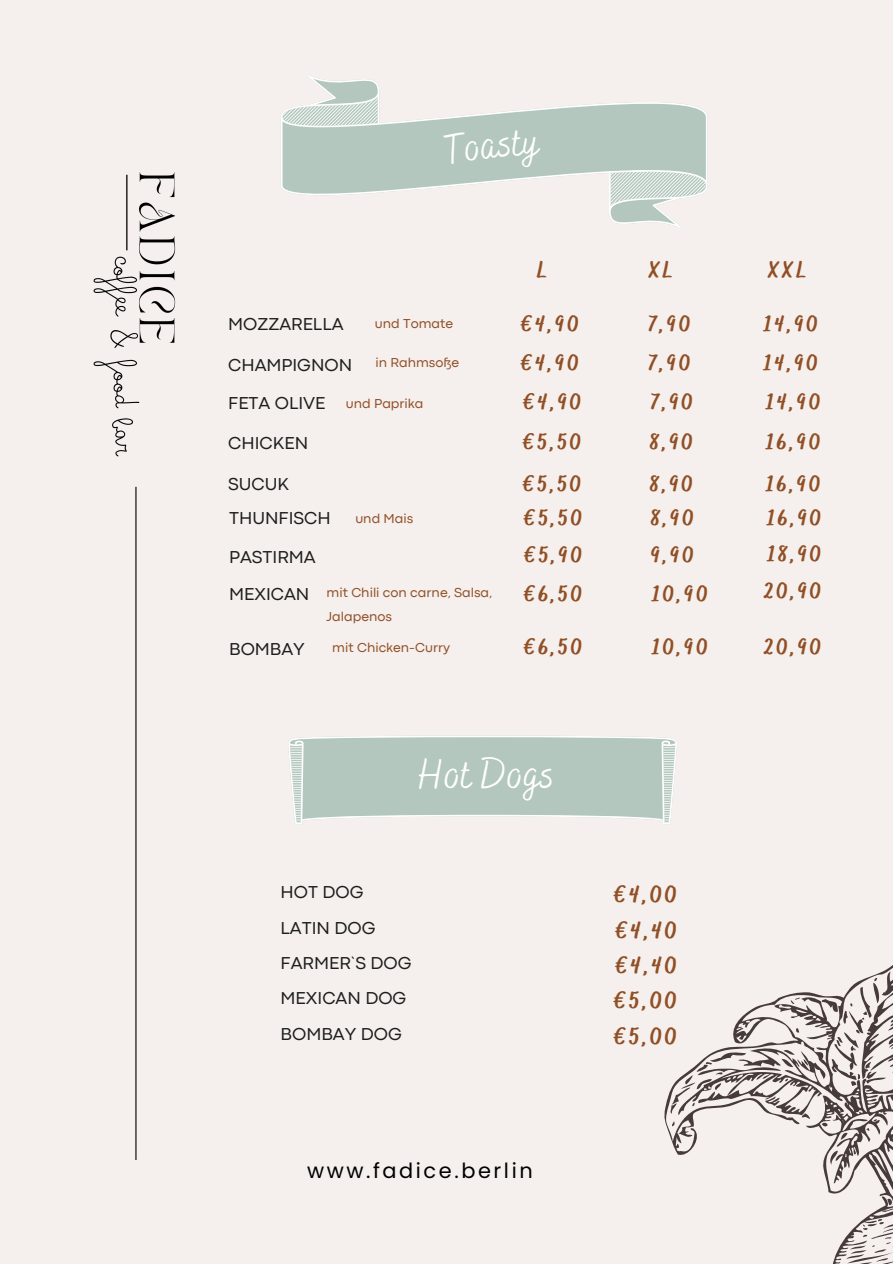
<style>
.page{position:relative;width:893px;height:1264px;background:#fff}
.page>*{position:absolute;margin:0;border:0;box-sizing:border-box;transform-origin:0 0}
.t1{font:43.5px "Bakerie Smooth";color:#fff}
.t2{font:800 23.55px "Bakerie Smooth";letter-spacing:.125em;color:#914f26}
.t3{font:800 22.35px "Bakerie Smooth";letter-spacing:.125em;color:#914f26}
.t4{font:20.85px "Poppins";letter-spacing:.125em;color:#000}
.t5{font:18px "Codec Pro";color:#1e1e1c}
.t6{font:13.5px/23.7px "Codec Pro";color:#914f26}
</style>
<div class="page">
<div style="left:0;top:0;width:892px;height:1263px;background:#f5f0ed"></div>
<hr style="left:135px;top:487px;width:1px;height:672px;background:#000">
<svg style="left:281px;top:75px;width:426px;height:153px"></svg>
<svg style="left:282px;top:97px;width:424px;height:109px;fill:#b3c7be"></svg>
<svg style="left:666px;top:957px;width:227px;height:306px"></svg>
<svg style="left:288px;top:735px;width:388px;height:89px;background:#bdcec6"></svg>
<img style="left:93px;top:172px;width:83px;height:285px">
<div style="left:443px;top:130px;width:97px;height:37px;background:#b3c7be"></div>
<h3 class="t5" style="left:228px;top:317px;width:117px">MOZZARELLA</h3>
<h5 class="t5" style="left:228px;top:359px;width:126px">CHAMPIGNON</h5>
<p class="t5" style="left:228px;top:396px;width:99px">FETA OLIVE</p>
<h3 class="t5" style="left:228px;top:437px;width:81px">CHICKEN</h3>
<h5 class="t5" style="left:228px;top:477px;width:62px">SUCUK</h5>
<h3 class="t6" style="left:375px;top:312px;width:80px">und Tomate</h3>
<h5 class="t6" style="left:375px;top:351px;width:85px">in Rahmsoße</h5>
<h3 class="t6" style="left:346px;top:393px;width:79px">und Paprika</h3>
<h3 class="t5" style="left:229px;top:511px;width:103px">THUNFISCH</h3>
<h5 class="t6" style="left:355px;top:507px;width:59px">und Mais</h5>
<p class="t5" style="left:229px;top:551px;width:88px">PASTIRMA</p>
<h3 class="t5" style="left:229px;top:588px;width:82px">MEXICAN</h3>
<h5 class="t5" style="left:229px;top:642px;width:77px">BOMBAY</h5>
<h3 class="t6" style="left:326px;top:582px;width:167px">mit Chili con carne, Salsa,<br>Jalapenos</h3>
<h4 class="t6" style="left:332px;top:637px;width:119px">mit Chicken-Curry</h4>
<h3 class="t3" style="left:537px;top:257px;width:12px">L</h3>
<h3 class="t3" style="left:648px;top:257px;width:26px">XL</h3>
<h3 class="t3" style="left:768px;top:257px;width:40px">XXL</h3>
<h5 class="t3" style="left:521px;top:311px;width:60px">€4,90</h5>
<h5 class="t3" style="left:521px;top:349px;width:60px">€4,90</h5>
<h5 class="t3" style="left:648px;top:311px;width:44px">7,90</h5>
<h3 class="t3" style="left:648px;top:349px;width:44px">7,90</h3>
<h3 class="t3" style="left:764px;top:311px;width:55px">14,90</h3>
<h3 class="t3" style="left:764px;top:349px;width:55px">14,90</h3>
<h5 class="t3" style="left:523px;top:388px;width:60px">€4,90</h5>
<p class="t3" style="left:650px;top:388px;width:44px">7,90</p>
<h3 class="t3" style="left:766px;top:388px;width:55px">14,90</h3>
<p class="t3" style="left:522px;top:429px;width:60px">€5,50</p>
<p class="t3" style="left:650px;top:429px;width:44px">8,90</p>
<h3 class="t3" style="left:766px;top:428px;width:56px">16,90</h3>
<h3 class="t3" style="left:522px;top:470px;width:60px">€5,50</h3>
<h3 class="t3" style="left:650px;top:470px;width:44px">8,90</h3>
<h3 class="t3" style="left:766px;top:470px;width:56px">16,90</h3>
<h3 class="t3" style="left:523px;top:505px;width:60px">€5,50</h3>
<h3 class="t3" style="left:651px;top:505px;width:44px">8,90</h3>
<h3 class="t3" style="left:767px;top:505px;width:56px">16,90</h3>
<h3 class="t3" style="left:524px;top:541px;width:60px">€5,90</h3>
<h2 class="t3" style="left:651px;top:541px;width:44px">9,90</h2>
<h2 class="t3" style="left:767px;top:541px;width:55px">18,90</h2>
<h5 class="t3" style="left:523px;top:580px;width:60px">€6,50</h5>
<h3 class="t3" style="left:652px;top:580px;width:57px">10,90</h3>
<h3 class="t3" style="left:764px;top:577px;width:59px">20,90</h3>
<h3 class="t3" style="left:523px;top:634px;width:60px">€6,50</h3>
<h3 class="t3" style="left:652px;top:634px;width:57px">10,90</h3>
<h3 class="t3" style="left:764px;top:634px;width:59px">20,90</h3>
<h3 class="t1" style="left:418px;top:748px;width:138px">Hot Dogs</h3>
<h3 class="t5" style="left:280px;top:886px;width:84px">HOT DOG</h3>
<h3 class="t2" style="left:614px;top:880px;width:65px">€4,00</h3>
<p class="t5" style="left:280px;top:921px;width:96px">LATIN DOG</p>
<h1 class="t2" style="left:615px;top:916px;width:63px">€4,40</h1>
<h5 class="t5" style="left:280px;top:956px;width:132px">FARMER`S DOG</h5>
<h3 class="t2" style="left:615px;top:951px;width:63px">€4,40</h3>
<p class="t5" style="left:280px;top:992px;width:127px">MEXICAN DOG</p>
<h5 class="t2" style="left:613px;top:986px;width:65px">€5,00</h5>
<h3 class="t5" style="left:280px;top:1027px;width:123px">BOMBAY DOG</h3>
<h5 class="t2" style="left:613px;top:1022px;width:65px">€5,00</h5>
<p class="t4" style="left:307px;top:1156px;width:227px">www.fadice.berlin</p>
</div>
